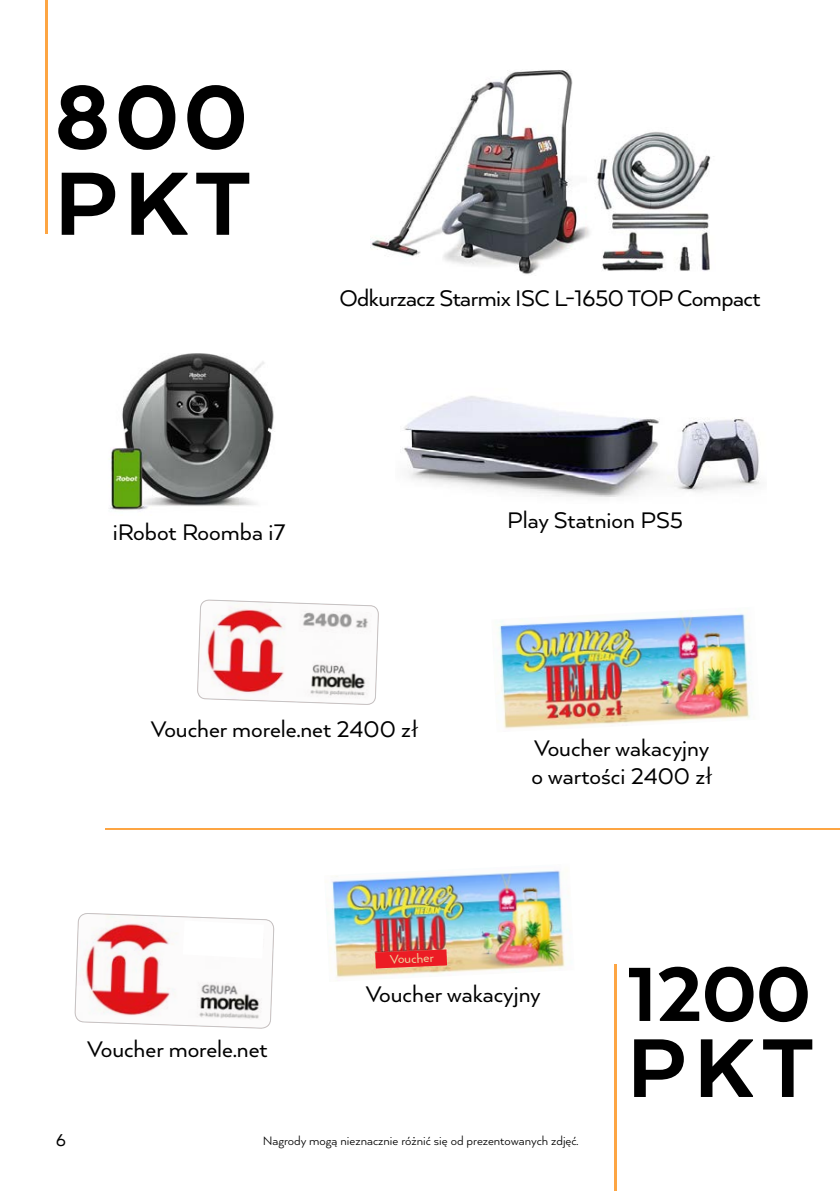
<style>
.page{position:relative;width:840px;height:1191px;background:#fff}
.page>*{position:absolute;margin:0;border:0;box-sizing:border-box;transform-origin:0 0}
.t1{font:800 103.4px/86.2px "Arquitecta";letter-spacing:.05em;color:#000}
.t2{font:800 96px "Arquitecta";color:#000}
.t3{font:800 88.4px "Arquitecta";color:#000}
.t4{font:26px "Arquitecta";color:#000}
.t5{font:26px "Arquitecta";letter-spacing:-.02em;color:#000}
.t6{font:19.8px "Arquitecta";color:#000}
.t7{font:14.8px "Arquitecta";color:#ecd29b}
.t8{font:14.2px "Arquitecta";color:#000}
</style>
<div class="page">
<hr style="left:45px;top:0;width:2px;height:233px;background:#fda543">
<hr style="left:614px;top:964px;width:2px;height:227px;background:#fda543">
<hr style="left:105px;top:828px;width:734px;height:1px;background:#fda543">
<svg style="left:197px;top:599px;width:182px;height:106px"></svg>
<img style="left:497px;top:610px;width:253px;height:119px">
<img style="left:109px;top:353px;width:165px;height:157px">
<img style="left:404px;top:396px;width:356px;height:101px">
<img style="left:370px;top:70px;width:341px;height:205px">
<svg style="left:74px;top:913px;width:200px;height:116px"></svg>
<img style="left:330px;top:870px;width:235px;height:108px">
<svg style="left:375px;top:949px;width:72px;height:19px"></svg>
<p class="t1" style="left:54px;top:71px;width:198px">800<br>PKT</p>
<p class="t5" style="left:339px;top:282px;width:422px">Odkurzacz Starmix ISC L-1650 TOP Compact</p>
<p class="t4" style="left:113px;top:516px;width:174px">iRobot Roomba i7</p>
<p class="t4" style="left:507px;top:503px;width:177px">Play Statnion PS5</p>
<p class="t4" style="left:151px;top:713px;width:268px">Voucher morele.net 2400 zł</p>
<p class="t4" style="left:534px;top:732px;width:177px">Voucher wakacyjny</p>
<p class="t4" style="left:531px;top:760px;width:182px">o wartości 2400 zł</p>
<p class="t4" style="left:87px;top:1033px;width:182px">Voucher morele.net</p>
<p class="t7" style="left:389px;top:950px;width:45px;rotate:-3deg">Voucher</p>
<p class="t4" style="left:365px;top:978px;width:177px">Voucher wakacyjny</p>
<p class="t6" style="left:56px;top:1127px;width:12px">6</p>
<p class="t8" style="left:263px;top:1131px;width:317px">Nagrody mogą nieznacznie różnić się od prezentowanych zdjęć.</p>
<p class="t3" style="left:627px;top:939px;width:185px">1200</p>
<p class="t2" style="left:627px;top:1008px;width:188px">PKT</p>
</div>
